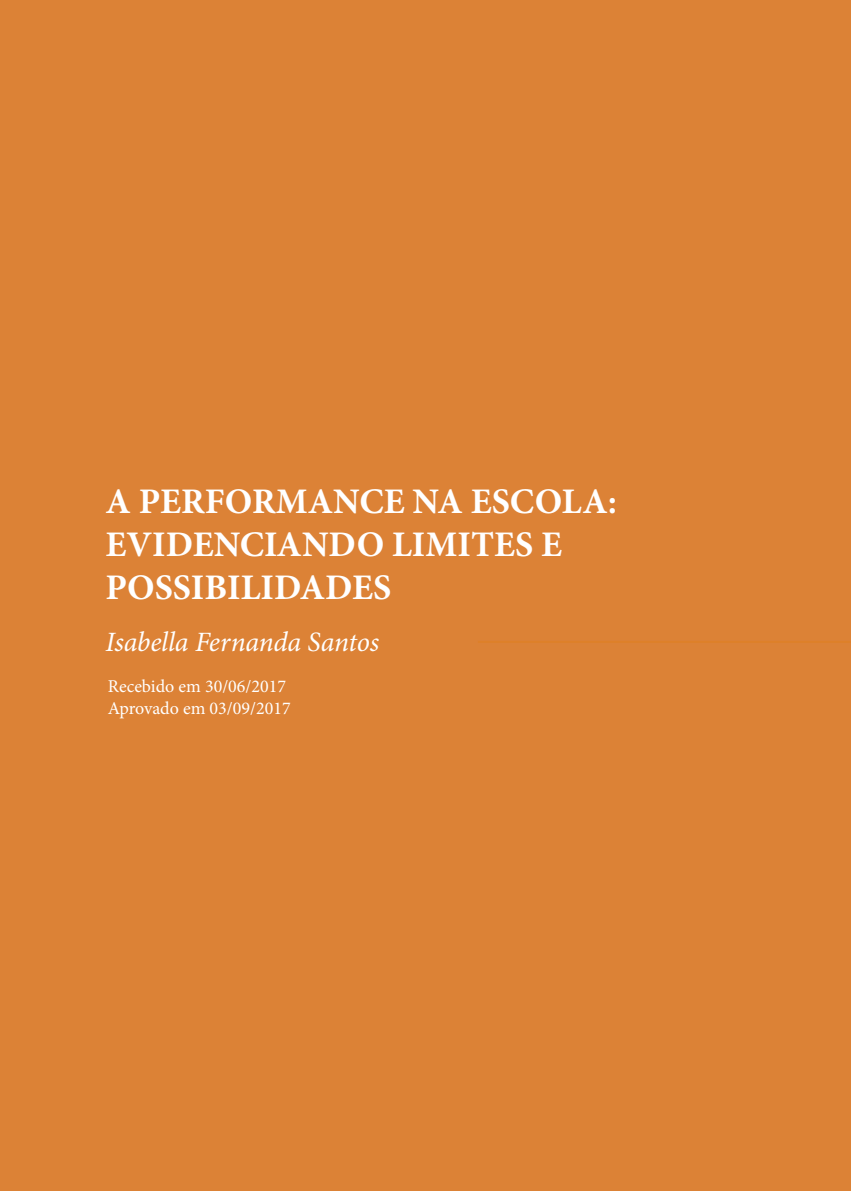
<style>
.page{position:relative;width:851px;height:1191px;background:#fff}
.page>*{position:absolute;margin:0;border:0;box-sizing:border-box;transform-origin:0 0}
.t1{font:700 36px/43.2px "Minion Pro";color:#fff}
.t2{font:italic 28px "Minion Pro";letter-spacing:-.005em;color:#fff}
.t3{font:18px "Minion Pro";color:#fff}
</style>
<div class="page">
<div style="left:0;top:0;width:850px;height:1191px;background:#dc8236"></div>
<hr style="left:478px;top:641px;width:372px;height:2px;background:#de8029">
<p class="t1" style="left:106px;top:479px;width:513px">A PERFORMANCE NA ESCOLA:</p>
<p class="t1" style="left:106px;top:522px;width:458px">EVIDENCIANDO LIMITES E<br>POSSIBILIDADES</p>
<p class="t2" style="left:106px;top:623px;width:275px">Isabella Fernanda Santos</p>
<p class="t3" style="left:108px;top:674px;width:180px">Recebido em 30/06/2017</p>
<p class="t3" style="left:108px;top:696px;width:184px">Aprovado em 03/09/2017</p>
</div>
